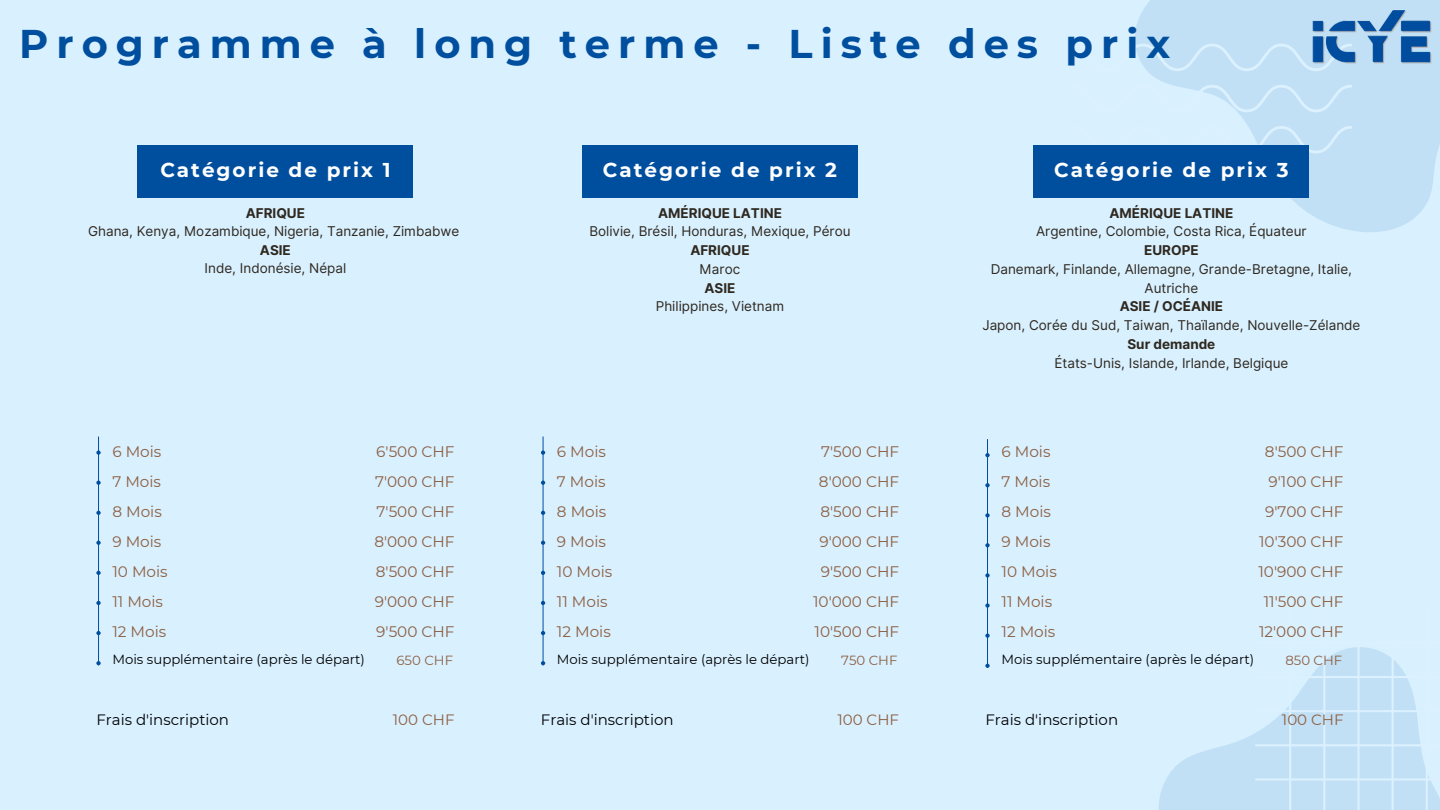
<style>
.page{position:relative;width:1440px;height:810px;background:#d9f0ff}
.page>*{position:absolute;margin:0;border:0;box-sizing:border-box;transform-origin:0 0}
.t1{font:700 40px "Montserrat";letter-spacing:.2em;color:#004f9f}
.t2{font:700 20px "Montserrat";letter-spacing:.1em;color:#fff}
.t3{font:15.3px "Montserrat";color:#8c5f41}
.t4{font:15px "Montserrat";color:#000}
.t5{font:15px "Montserrat";color:#8c5f41}
.t6{font:13.5px/18.8px "Inter";color:#2e281f;text-align:center}
.t7{font:700 13.5px "Inter";color:#2e281f}
.t8{font:13.3px "Montserrat";color:#000}
.t9{font:13.3px "Montserrat";color:#8c5f41}
</style>
<div class="page">
<div style="left:137px;top:145px;width:276px;height:52px;background:#004f9f"></div>
<img style="left:1302px;top:0;width:138px;height:78px">
<div style="left:582px;top:145px;width:276px;height:52px;background:#004f9f"></div>
<div style="left:1033px;top:145px;width:276px;height:52px;background:#004f9f"></div>
<hr style="left:98px;top:437px;width:1px;height:228px;background:#004f9f">
<svg style="left:96px;top:631px;width:5px;height:4px"></svg>
<svg style="left:96px;top:450px;width:5px;height:5px"></svg>
<svg style="left:96px;top:481px;width:5px;height:4px"></svg>
<svg style="left:96px;top:511px;width:5px;height:4px"></svg>
<svg style="left:96px;top:541px;width:5px;height:4px"></svg>
<svg style="left:96px;top:571px;width:5px;height:4px"></svg>
<svg style="left:96px;top:601px;width:5px;height:4px"></svg>
<svg style="left:96px;top:661px;width:5px;height:4px"></svg>
<hr style="left:543px;top:437px;width:1px;height:228px;background:#004f9f">
<svg style="left:541px;top:631px;width:4px;height:4px"></svg>
<svg style="left:541px;top:450px;width:4px;height:5px"></svg>
<svg style="left:541px;top:481px;width:4px;height:4px"></svg>
<svg style="left:541px;top:511px;width:4px;height:4px"></svg>
<svg style="left:541px;top:541px;width:4px;height:4px"></svg>
<svg style="left:541px;top:571px;width:4px;height:4px"></svg>
<svg style="left:541px;top:601px;width:4px;height:4px"></svg>
<svg style="left:541px;top:661px;width:4px;height:4px"></svg>
<hr style="left:987px;top:439px;width:1px;height:229px;background:#004f9f">
<svg style="left:985px;top:634px;width:5px;height:4px"></svg>
<svg style="left:985px;top:453px;width:5px;height:4px"></svg>
<svg style="left:985px;top:483px;width:5px;height:4px"></svg>
<svg style="left:985px;top:513px;width:5px;height:4px"></svg>
<svg style="left:985px;top:543px;width:5px;height:4px"></svg>
<svg style="left:985px;top:573px;width:5px;height:5px"></svg>
<svg style="left:985px;top:603px;width:5px;height:5px"></svg>
<svg style="left:985px;top:664px;width:5px;height:4px"></svg>
<p class="t1" style="left:19px;top:19px;width:1152px">Programme à long terme - Liste des prix</p>
<p class="t2" style="left:160px;top:158px;width:232px">Catégorie de prix 1</p>
<p class="t2" style="left:603px;top:158px;width:236px">Catégorie de prix 2</p>
<p class="t2" style="left:1054px;top:158px;width:236px">Catégorie de prix 3</p>
<h1 class="t7" style="left:246px;top:205px;width:61px">AFRIQUE</h1>
<h2 class="t6" style="left:88px;top:222px;width:373px">Ghana, Kenya, Mozambique, Nigeria, Tanzanie, Zimbabwe</h2>
<h2 class="t7" style="left:260px;top:242px;width:32px">ASIE</h2>
<h2 class="t6" style="left:205px;top:259px;width:143px">Inde, Indonésie, Népal</h2>
<p class="t7" style="left:658px;top:205px;width:125px">AMÉRIQUE LATINE</p>
<p class="t6" style="left:589px;top:222px;width:263px">Bolivie, Brésil, Honduras, Mexique, Pérou</p>
<p class="t7" style="left:690px;top:242px;width:61px">AFRIQUE</p>
<p class="t6" style="left:700px;top:260px;width:42px">Maroc</p>
<p class="t7" style="left:705px;top:280px;width:32px">ASIE</p>
<p class="t6" style="left:656px;top:297px;width:130px">Philippines, Vietnam</p>
<p class="t7" style="left:1109px;top:205px;width:125px">AMÉRIQUE LATINE</p>
<p class="t6" style="left:1036px;top:222px;width:272px">Argentine, Colombie, Costa Rica, Équateur</p>
<p class="t7" style="left:1144px;top:242px;width:56px">EUROPE</p>
<p class="t6" style="left:991px;top:260px;width:363px">Danemark, Finlande, Allemagne, Grande-Bretagne, Italie,<br>Autriche</p>
<p class="t7" style="left:1120px;top:298px;width:105px">ASIE / OCÉANIE</p>
<p class="t6" style="left:982px;top:316px;width:380px">Japon, Corée du Sud, Taiwan, Thaïlande, Nouvelle-Zélande</p>
<p class="t7" style="left:1127px;top:336px;width:89px">Sur demande</p>
<p class="t6" style="left:1054px;top:353px;width:235px">États-Unis, Islande, Irlande, Belgique</p>
<p class="t3" style="left:112px;top:442px;width:50px">6 Mois</p>
<p class="t3" style="left:112px;top:472px;width:50px">7 Mois</p>
<h4 class="t3" style="left:112px;top:503px;width:51px">8 Mois</h4>
<h3 class="t3" style="left:112px;top:533px;width:50px">9 Mois</h3>
<h4 class="t3" style="left:112px;top:562px;width:57px">10 Mois</h4>
<h3 class="t3" style="left:112px;top:592px;width:52px">11 Mois</h3>
<h4 class="t3" style="left:112px;top:622px;width:55px">12 Mois</h4>
<h3 class="t3" style="left:376px;top:442px;width:80px">6'500 CHF</h3>
<h4 class="t3" style="left:375px;top:472px;width:81px">7'000 CHF</h4>
<h3 class="t3" style="left:377px;top:503px;width:79px">7'500 CHF</h3>
<h4 class="t3" style="left:374px;top:533px;width:82px">8'000 CHF</h4>
<h3 class="t3" style="left:376px;top:562px;width:80px">8'500 CHF</h3>
<h4 class="t3" style="left:375px;top:592px;width:81px">9'000 CHF</h4>
<h3 class="t3" style="left:376px;top:622px;width:80px">9'500 CHF</h3>
<h4 class="t3" style="left:557px;top:442px;width:50px">6 Mois</h4>
<h3 class="t3" style="left:557px;top:472px;width:50px">7 Mois</h3>
<h4 class="t3" style="left:557px;top:503px;width:51px">8 Mois</h4>
<h3 class="t3" style="left:557px;top:533px;width:50px">9 Mois</h3>
<h4 class="t3" style="left:557px;top:562px;width:57px">10 Mois</h4>
<h3 class="t3" style="left:557px;top:592px;width:52px">11 Mois</h3>
<h4 class="t3" style="left:557px;top:622px;width:55px">12 Mois</h4>
<h3 class="t3" style="left:821px;top:442px;width:79px">7'500 CHF</h3>
<h4 class="t3" style="left:819px;top:472px;width:82px">8'000 CHF</h4>
<h3 class="t3" style="left:820px;top:503px;width:80px">8'500 CHF</h3>
<h4 class="t3" style="left:819px;top:533px;width:81px">9'000 CHF</h4>
<h3 class="t3" style="left:821px;top:562px;width:80px">9'500 CHF</h3>
<h4 class="t3" style="left:813px;top:592px;width:88px">10'000 CHF</h4>
<h3 class="t3" style="left:815px;top:622px;width:86px">10'500 CHF</h3>
<h4 class="t3" style="left:1001px;top:442px;width:50px">6 Mois</h4>
<h3 class="t3" style="left:1001px;top:472px;width:50px">7 Mois</h3>
<h4 class="t3" style="left:1001px;top:503px;width:51px">8 Mois</h4>
<h3 class="t3" style="left:1001px;top:533px;width:50px">9 Mois</h3>
<h4 class="t3" style="left:1001px;top:562px;width:57px">10 Mois</h4>
<h3 class="t3" style="left:1001px;top:592px;width:52px">11 Mois</h3>
<h4 class="t3" style="left:1001px;top:622px;width:55px">12 Mois</h4>
<h3 class="t3" style="left:1265px;top:442px;width:80px">8'500 CHF</h3>
<h4 class="t3" style="left:1269px;top:472px;width:77px">9'100 CHF</h4>
<h3 class="t3" style="left:1265px;top:503px;width:80px">9'700 CHF</h3>
<h4 class="t3" style="left:1259px;top:533px;width:86px">10'300 CHF</h4>
<h3 class="t3" style="left:1258px;top:562px;width:87px">10'900 CHF</h3>
<h4 class="t3" style="left:1264px;top:592px;width:81px">11'500 CHF</h4>
<h3 class="t3" style="left:1259px;top:622px;width:86px">12'000 CHF</h3>
<h4 class="t8" style="left:112px;top:651px;width:254px">Mois supplémentaire (après le départ)</h4>
<h3 class="t9" style="left:397px;top:652px;width:58px">650 CHF</h3>
<h4 class="t8" style="left:557px;top:651px;width:254px">Mois supplémentaire (après le départ)</h4>
<h3 class="t9" style="left:841px;top:652px;width:58px">750 CHF</h3>
<h4 class="t8" style="left:1001px;top:651px;width:254px">Mois supplémentaire (après le départ)</h4>
<h3 class="t9" style="left:1285px;top:652px;width:58px">850 CHF</h3>
<p class="t4" style="left:96px;top:710px;width:134px">Frais d'inscription</p>
<h5 class="t5" style="left:393px;top:710px;width:63px">100 CHF</h5>
<p class="t4" style="left:541px;top:710px;width:134px">Frais d'inscription</p>
<h5 class="t5" style="left:837px;top:710px;width:63px">100 CHF</h5>
<p class="t4" style="left:985px;top:710px;width:134px">Frais d'inscription</p>
<h5 class="t5" style="left:1282px;top:710px;width:63px">100 CHF</h5>
</div>
